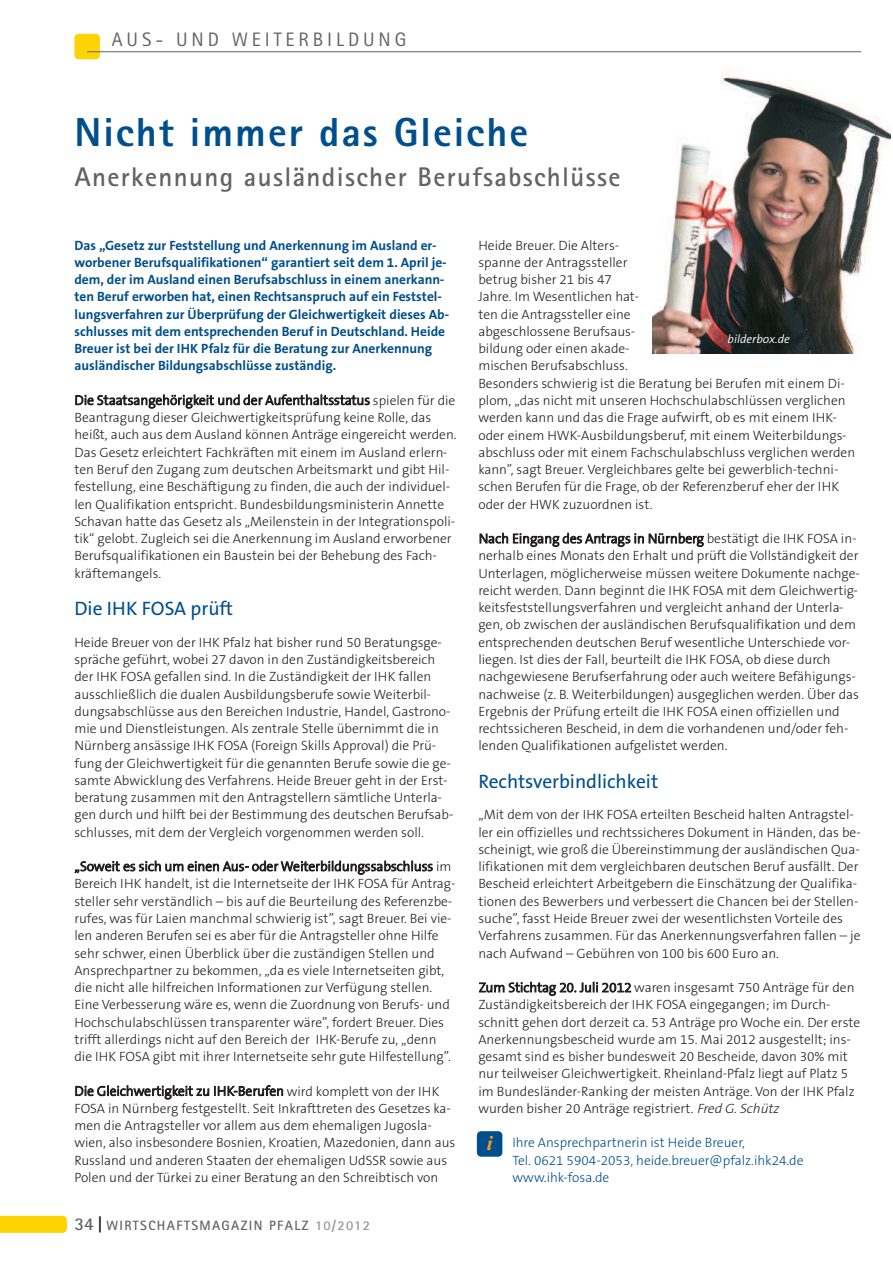
<style>
.page{position:relative;width:893px;height:1263px;background:#fff}
.page>*{position:absolute;margin:0;border:0;box-sizing:border-box;transform-origin:0 0}
.t1{font:800 40.5px "Rotis Sans Serif";letter-spacing:.05em;color:#004f8c}
.t2{font:700 27px "Rotis Sans Serif";letter-spacing:.05em;color:#636366}
.t3{font:italic 700 21px "Times New Roman";color:#f89c1c}
.t4{font:19.5px "The Sans B5 Plain";color:#004f8c}
.t5{font:19.5px "Rotis Sans Serif";letter-spacing:.2em;color:#636366}
.t6{font:300 13.5px/17.2px "The Sans B3";color:#231f20}
.t7{font:700 13.5px/17.2px "The Sans B7";color:#004f8c}
.t8{font:300 13.5px/17.2px "The Sans B3";color:#004f8c}
.t9{font:700 13.5px "Rotis Sans Serif";letter-spacing:.1em;color:#636366}
.t10{font:italic 300 12px "The Sans B4";color:#fff}
.s1{font-size:18px}
.s2{font-size:18px;color:#231f20}
.s3{color:#939598}
.s4{font-style:italic}
</style>
<div class="page">
<svg style="left:0;top:1216px;width:67px;height:17px"></svg>
<div style="left:74px;top:34px;width:26px;height:25px;background:#fed304;border-radius:4px"></div>
<hr style="left:87px;top:51px;width:774px;height:1px;background:#636366">
<img style="left:652px;top:68px;width:238px;height:285px">
<div style="left:477px;top:1131px;width:25px;height:26px;background:#004f8c;border-radius:4px"></div>
<p class="t5" style="left:112px;top:32px;width:296px">AUS- UND WEITERBILDUNG</p>
<p class="t1" style="left:74px;top:118px;width:455px">Nicht immer das Gleiche</p>
<p class="t2" style="left:74px;top:167px;width:548px">Anerkennung ausländischer Berufsabschlüsse</p>
<p class="t7" style="left:74px;top:237px;width:376px">Das „Gesetz zur Feststellung und Anerkennung im Ausland er&shy;worbener Berufsqualifikationen“ garantiert seit dem 1. April je&shy;dem, der im Ausland einen Berufsabschluss in einem anerkann&shy;ten Beruf erworben hat, einen Rechtsanspruch auf ein Feststel&shy;lungsverfahren zur Überprüfung der Gleichwertigkeit dieses Ab&shy;schlusses mit dem entsprechenden Beruf in Deutschland. Heide Breuer ist bei der IHK Pfalz für die Beratung zur Anerkennung ausländischer Bildungsabschlüsse zuständig.</p>
<p class="t6" style="left:74px;top:392px;width:384px">Die Staatsangehörigkeit und der Aufenthaltsstatus spielen für die Beantragung dieser Gleichwertigkeitsprüfung keine Rolle, das heißt, auch aus dem Ausland können Anträge eingereicht werden.<br>Das Gesetz erleichtert Fachkräften mit einem im Ausland erlern&shy;ten Beruf den Zugang zum deutschen Arbeitsmarkt und gibt Hil&shy;festellung, eine Beschäftigung zu finden, die auch der individuel&shy;len Qualifikation entspricht. Bundesbildungsministerin Annette Schavan hatte das Gesetz als „Meilenstein in der Integrationspoli&shy;tik“ gelobt. Zugleich sei die Anerkennung im Ausland erworbener Berufsqualifikationen ein Baustein bei der Behebung des Fach&shy;kräftemangels.</p>
<p class="t4" style="left:74px;top:598px;width:160px">Die IHK FOSA prüft</p>
<p class="t6" style="left:74px;top:634px;width:381px">Heide Breuer von der IHK Pfalz hat bisher rund 50 Beratungsge&shy;spräche geführt, wobei 27 davon in den Zuständigkeitsbereich der IHK FOSA gefallen sind. In die Zuständigkeit der IHK fallen ausschließlich die dualen Ausbildungsberufe sowie Weiterbil&shy;dungsabschlüsse aus den Bereichen Industrie, Handel, Gastrono&shy;mie und Dienstleistungen. Als zentrale Stelle übernimmt die in Nürnberg ansässige IHK FOSA (Foreign Skills Approval) die Prü&shy;fung der Gleichwertigkeit für die genannten Berufe sowie die ge&shy;samte Abwicklung des Verfahrens. Heide Breuer geht in der Erst&shy;beratung zusammen mit den Antragstellern sämtliche Unterla&shy;gen durch und hilft bei der Bestimmung des deutschen Berufsab&shy;schlusses, mit dem der Vergleich vorgenommen werden soll.</p>
<p class="t6" style="left:74px;top:858px;width:383px">„Soweit es sich um einen Aus- oder Weiterbildungssabschluss im Bereich IHK handelt, ist die Internetseite der IHK FOSA für Antrag&shy;steller sehr verständlich – bis auf die Beurteilung des Referenzbe&shy;rufes, was für Laien manchmal schwierig ist”, sagt Breuer. Bei vie&shy;len anderen Berufen sei es aber für die Antragsteller ohne Hilfe sehr schwer, einen Überblick über die zuständigen Stellen und Ansprechpartner zu bekommen, „da es viele Internetseiten gibt, die nicht alle hilfreichen Informationen zur Verfügung stellen.<br>Eine Verbesserung wäre es, wenn die Zuordnung von Berufs- und Hochschulabschlüssen transparenter wäre”, fordert Breuer. Dies trifft allerdings nicht auf den Bereich der IHK-Berufe zu, „denn die IHK FOSA gibt mit ihrer Internetseite sehr gute Hilfestellung”.</p>
<p class="t6" style="left:74px;top:1083px;width:382px">Die Gleichwertigkeit zu IHK-Berufen wird komplett von der IHK FOSA in Nürnberg festgestellt. Seit Inkrafttreten des Gesetzes ka&shy;men die Antragsteller vor allem aus dem ehemaligen Jugosla&shy;wien, also insbesondere Bosnien, Kroatien, Mazedonien, dann aus Russland und anderen Staaten der ehemaligen UdSSR sowie aus Polen und der Türkei zu einer Beratung an den Schreibtisch von</p>
<p class="t9" style="left:74px;top:1221px;width:297px"><span class="s1">34</span> <span class="s2">|</span> WIRTSCHAFTSMAGAZIN PFALZ <span class="s3">10/2012</span></p>
<p class="t6" style="left:478px;top:237px;width:378px">Heide Breuer. Die Alters-<br>spanne der Antragssteller<br>betrug bisher 21 bis 47<br>Jahre. Im Wesentlichen hat-<br>ten die Antragssteller eine<br>abgeschlossene Berufsaus-<br>bildung oder einen akade-<br>mischen Berufsabschluss.<br>Besonders schwierig ist die Beratung bei Berufen mit einem Di&shy;plom, „das nicht mit unseren Hochschulabschlüssen verglichen werden kann und das die Frage aufwirft, ob es mit einem IHK&shy;oder einem HWK-Ausbildungsberuf, mit einem Weiterbildungs&shy;abschluss oder mit einem Fachschulabschluss verglichen werden kann”, sagt Breuer. Vergleichbares gelte bei gewerblich-techni&shy;schen Berufen für die Frage, ob der Referenzberuf eher der IHK oder der HWK zuzuordnen ist.</p>
<p class="t6" style="left:478px;top:530px;width:383px">Nach Eingang des Antrags in Nürnberg bestätigt die IHK FOSA in&shy;nerhalb eines Monats den Erhalt und prüft die Vollständigkeit der Unterlagen, möglicherweise müssen weitere Dokumente nachge&shy;reicht werden. Dann beginnt die IHK FOSA mit dem Gleichwertig&shy;keitsfeststellungsverfahren und vergleicht anhand der Unterla&shy;gen, ob zwischen der ausländischen Berufsqualifikation und dem entsprechenden deutschen Beruf wesentliche Unterschiede vor&shy;liegen. Ist dies der Fall, beurteilt die IHK FOSA, ob diese durch nachgewiesene Berufserfahrung oder auch weitere Befähigungs&shy;nachweise (z. B. Weiterbildungen) ausgeglichen werden. Über das Ergebnis der Prüfung erteilt die IHK FOSA einen offiziellen und rechtssicheren Bescheid, in dem die vorhandenen und/oder feh&shy;lenden Qualifikationen aufgelistet werden.</p>
<p class="t4" style="left:478px;top:771px;width:181px">Rechtsverbindlichkeit</p>
<p class="t6" style="left:478px;top:807px;width:384px">„Mit dem von der IHK FOSA erteilten Bescheid halten Antragstel&shy;ler ein offizielles und rechtssicheres Dokument in Händen, das be&shy;scheinigt, wie groß die Übereinstimmung der ausländischen Qua&shy;lifikationen mit dem vergleichbaren deutschen Beruf ausfällt. Der Bescheid erleichtert Arbeitgebern die Einschätzung der Qualifika&shy;tionen des Bewerbers und verbessert die Chancen bei der Stellen&shy;suche”, fasst Heide Breuer zwei der wesentlichsten Vorteile des Verfahrens zusammen. Für das Anerkennungsverfahren fallen – je nach Aufwand – Gebühren von 100 bis 600 Euro an.</p>
<p class="t6" style="left:478px;top:979px;width:383px">Zum Stichtag 20. Juli 2012 waren insgesamt 750 Anträge für den Zuständigkeitsbereich der IHK FOSA eingegangen; im Durch&shy;schnitt gehen dort derzeit ca. 53 Anträge pro Woche ein. Der erste Anerkennungsbescheid wurde am 15. Mai 2012 ausgestellt; ins&shy;gesamt sind es bisher bundesweit 20 Bescheide, davon 30% mit nur teilweiser Gleichwertigkeit. Rheinland-Pfalz liegt auf Platz 5 im Bundesländer-Ranking der meisten Anträge. Von der IHK Pfalz wurden bisher 20 Anträge registriert. <span class="s4">Fred G.Schütz</span></p>
<p class="t8" style="left:512px;top:1135px;width:293px">Ihre Ansprechpartnerin ist Heide Breuer,<br>Tel. 0621 5904-2053, heide.breuer@pfalz.ihk24.de www.ihk-fosa.de</p>
<p class="t10" style="left:728px;top:333px;width:64px">bilderbox.de</p>
<p class="t3" style="left:487px;top:1130px;width:7px">i</p>
</div>
